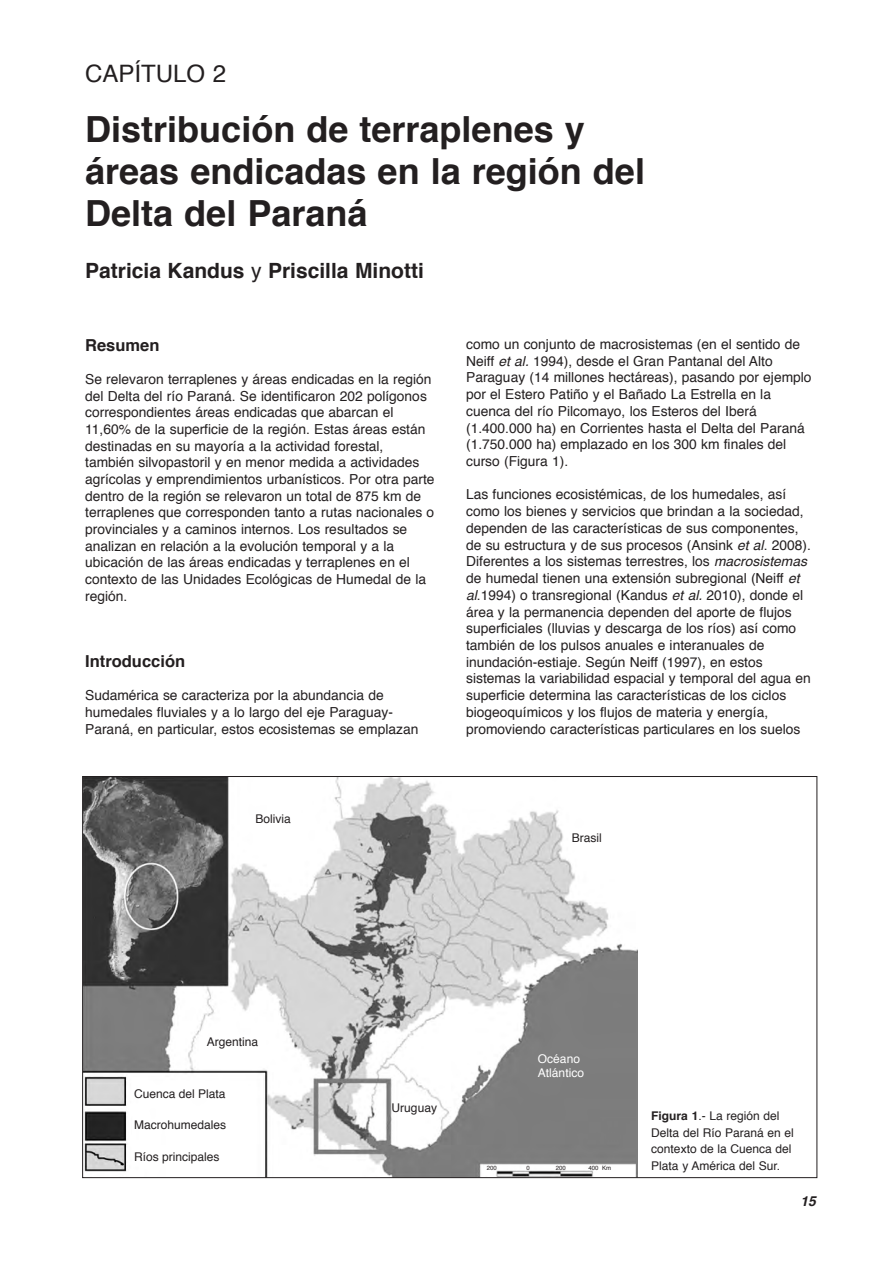
<style>
.page{position:relative;width:896px;height:1267px;background:#fff}
.page>*{position:absolute;margin:0;border:0;box-sizing:border-box;transform-origin:0 0}
.Título_2{font:700 36px "Helvetica";color:#231f20}
.t1{font:24px "Helvetica";color:#231f20}
.t2{font:700 21px "Helvetica";color:#231f20}
.t3{font:700 16.5px "Helvetica";color:#231f20}
.t4{font:13.8px/16.8px "Helvetica";color:#231f20}
.t5{font:italic 700 13.8px "Helvetica";color:#231f20}
.t6{font:12px/16.5px "Helvetica";color:#231f20}
.t7{font:12px/14.4px "Helvetica";color:#fff}
.t8{font:6px "Helvetica";color:#231f20}
.s1{font-weight:400}
.s2{font-style:italic}
.s3{font-weight:700}
</style>
<div class="page">
<img style="left:84px;top:778px;width:553px;height:398px">
<p class="t1" style="left:85px;top:55px;width:142px">Cap ítulo 2</p>
<p class="Título_2" style="left:85px;top:101px;width:501px">Distribución de terraplenes y</p>
<p class="Título_2" style="left:85px;top:143px;width:561px">áreas endicadas en la región del</p>
<p class="Título_2" style="left:85px;top:185px;width:284px">Delta del Paraná</p>
<p class="t2" style="left:85px;top:254px;width:340px">Patricia Kandus <span class="s1">y</span> Priscilla Minotti</p>
<p class="t3" style="left:85px;top:332px;width:76px">Resumen</p>
<p class="t4" style="left:85px;top:371px;width:350px">Se relevaron terraplenes y áreas endicadas en la región del Delta del río Paraná. Se identificaron 202 polígonos correspondientes áreas endicadas que abarcan el 11,60% de la superficie de la región. Estas áreas están destinadas en su mayoría a la actividad forestal, también silvopastoril y en menor medida a actividades agrícolas y emprendimientos urbanísticos. Por otra parte dentro de la región se relevaron un total de 875 km de terraplenes que corresponden tanto a rutas nacionales o provinciales y a caminos internos. Los resultados se analizan en relación a la evolución temporal y a la ubicación de las áreas endicadas y terraplenes en el contexto de las Unidades Ecológicas de Humedal de la región.</p>
<p class="t3" style="left:85px;top:648px;width:101px">Introducción</p>
<p class="t4" style="left:85px;top:687px;width:334px">Sudamérica se caracteriza por la abundancia de humedales fluviales y a lo largo del eje Paraguay-<br>Paraná, en particular, estos ecosistemas se emplazan</p>
<p class="t6" style="left:255px;top:811px;width:37px">Bolivia</p>
<p class="t4" style="left:466px;top:336px;width:347px">como un conjunto de macrosistemas (en el sentido de Neiff <span class="s2">et al.</span> 1994), desde el Gran Pantanal del Alto Paraguay (14 millones hectáreas), pasando por ejemplo por el Estero Patiño y el Bañado La Estrella en la cuenca del río Pilcomayo, los Esteros del Iberá (1.400.000 ha) en Corrientes hasta el Delta del Paraná (1.750.000 ha) emplazado en los 300 km finales del curso (Figura 1).</p>
<p class="t4" style="left:466px;top:487px;width:346px">Las funciones ecosistémicas, de los humedales, así como los bienes y servicios que brindan a la sociedad, dependen de las características de sus componentes, de su estructura y de sus procesos (Ansink <span class="s2">et al</span>. 2008).<br>Diferentes a los sistemas terrestres, los <span class="s2">macrosistemas </span>de humedal tienen una extensión subregional (Neiff <span class="s2">et al</span>.1994) o transregional (Kandus <span class="s2">et al.</span> 2010), donde el área y la permanencia dependen del aporte de flujos superficiales (lluvias y descarga de los ríos) así como también de los pulsos anuales e interanuales de inundación-estiaje. Según Neiff (1997), en estos sistemas la variabilidad espacial y temporal del agua en superficie determina las características de los ciclos biogeoquímicos y los flujos de materia y energía, promoviendo características particulares en los suelos</p>
<p class="t6" style="left:571px;top:829px;width:31px">Brasil</p>
<p class="t6" style="left:207px;top:1033px;width:53px">Argentina</p>
<p class="t6" style="left:134px;top:1085px;width:93px">Cuenca del Plata</p>
<p class="t6" style="left:134px;top:1117px;width:94px">Macrohumedales</p>
<p class="t6" style="left:134px;top:1148px;width:87px">Ríos principales</p>
<p class="t6" style="left:391px;top:1100px;width:47px">Uruguay</p>
<p class="t7" style="left:537px;top:1051px;width:48px">Océano<br>Atlántico</p>
<p class="t8" style="left:486px;top:1163px;width:12px">200</p>
<p class="t8" style="left:526px;top:1163px;width:5px">0</p>
<p class="t8" style="left:555px;top:1163px;width:12px">200</p>
<p class="t8" style="left:588px;top:1163px;width:12px">400</p>
<p class="t8" style="left:601px;top:1163px;width:10px">Km</p>
<p class="t6" style="left:651px;top:1108px;width:144px"><span class="s3">Figura 1</span>.- La región del<br>Delta del Río Paraná en el contexto de la Cuenca del<br>Plata y América del Sur.</p>
<p class="t5" style="left:800px;top:1190px;width:17px">15</p>
</div>
